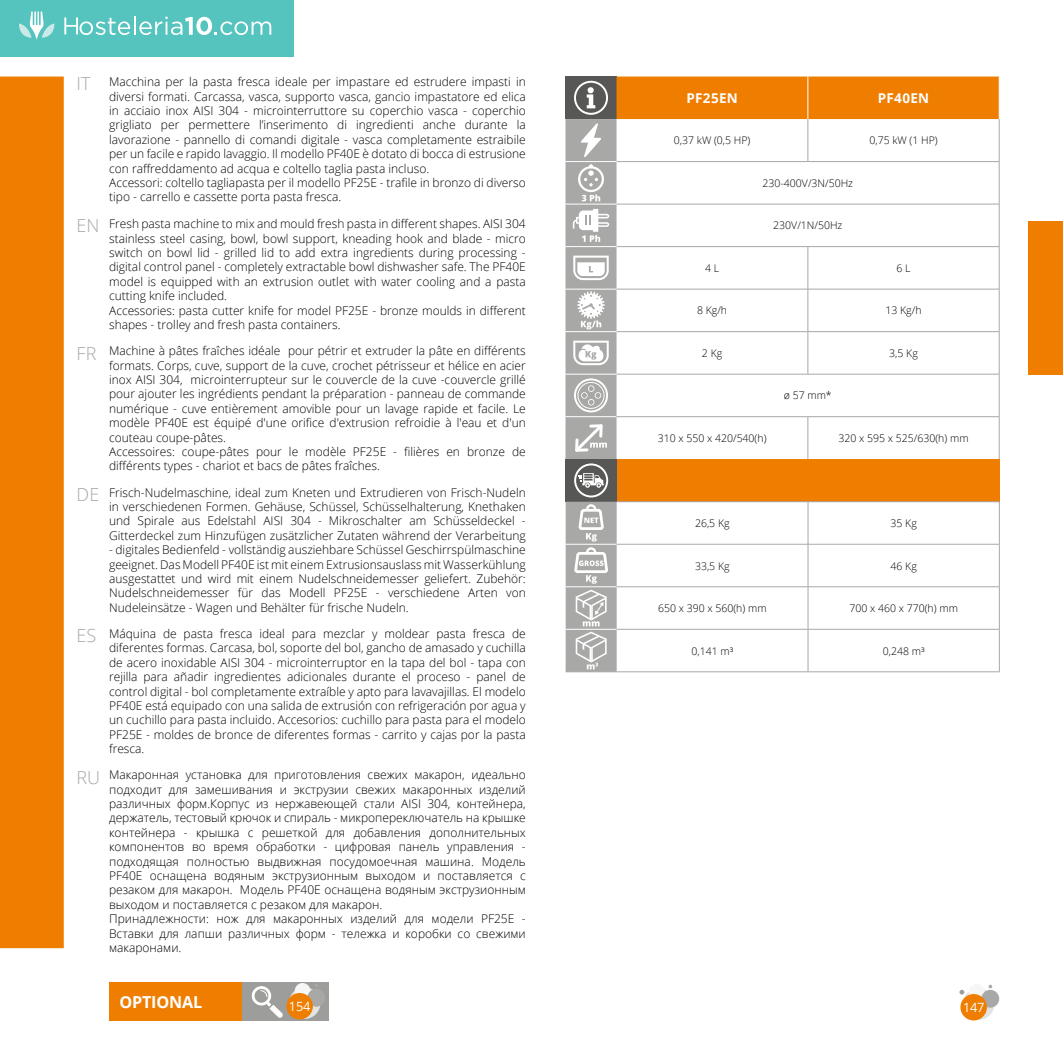
<style>
.page{position:relative;width:1063px;height:1063px;background:#fff}
.page>*{position:absolute;margin:0;border:0;box-sizing:border-box;transform-origin:0 0}
.t1{font:300 18px "Open Sans";color:#a8a8a7}
.t2{font:700 16.5px "Open Sans";letter-spacing:-.01em;color:#fff}
.t3{font:700 13.5px "Open Sans";letter-spacing:.02em;color:#fff}
.t4{font:12.75px "Open Sans";letter-spacing:-.01em;color:#fff}
.t5{font:300 12px/14.4px "Open Sans";color:#000}
.t6{font:300 10.5px "Open Sans";color:#000}
</style>
<div class="page">
<div style="left:969px;top:984px;width:15px;height:16px;background:#f6f6f6;border-radius:50%"></div>
<svg style="left:960px;top:985px;width:34px;height:35px"></svg>
<div style="left:981px;top:990px;width:18px;height:18px;background:#a8a8a7;border-radius:50%"></div>
<div style="left:960px;top:994px;width:27px;height:26px;background:#ef7d00;border-radius:50%"></div>
<div style="left:0;top:77px;width:64px;height:871px;background:#ef7d00"></div>
<hr style="left:999px;top:119px;width:1px;height:42px;background:#a8a8a7">
<hr style="left:999px;top:162px;width:1px;height:42px;background:#a8a8a7">
<hr style="left:999px;top:204px;width:1px;height:42px;background:#a8a8a7">
<hr style="left:999px;top:247px;width:1px;height:42px;background:#a8a8a7">
<hr style="left:999px;top:289px;width:1px;height:43px;background:#a8a8a7">
<hr style="left:999px;top:332px;width:1px;height:42px;background:#a8a8a7">
<hr style="left:999px;top:374px;width:1px;height:43px;background:#a8a8a7">
<hr style="left:999px;top:417px;width:1px;height:42px;background:#a8a8a7">
<svg style="left:566px;top:77px;width:433px;height:382px"></svg>
<div style="left:566px;top:459px;width:51px;height:43px;background:#575756"></div>
<div style="left:617px;top:459px;width:382px;height:43px;background:#ef7d00"></div>
<hr style="left:566px;top:672px;width:51px;height:1px;background:#a8a8a7">
<hr style="left:617px;top:672px;width:191px;height:1px;background:#a8a8a7">
<hr style="left:808px;top:672px;width:192px;height:1px;background:#a8a8a7">
<hr style="left:617px;top:501px;width:191px;height:1px;background:#a8a8a7">
<hr style="left:808px;top:501px;width:192px;height:1px;background:#a8a8a7">
<hr style="left:808px;top:502px;width:1px;height:42px;background:#a8a8a7">
<hr style="left:999px;top:502px;width:1px;height:42px;background:#a8a8a7">
<hr style="left:617px;top:544px;width:191px;height:1px;background:#a8a8a7">
<hr style="left:808px;top:544px;width:192px;height:1px;background:#a8a8a7">
<hr style="left:808px;top:544px;width:1px;height:43px;background:#a8a8a7">
<hr style="left:999px;top:544px;width:1px;height:43px;background:#a8a8a7">
<hr style="left:617px;top:587px;width:191px;height:1px;background:#a8a8a7">
<hr style="left:808px;top:587px;width:192px;height:1px;background:#a8a8a7">
<hr style="left:808px;top:587px;width:1px;height:42px;background:#a8a8a7">
<hr style="left:999px;top:587px;width:1px;height:42px;background:#a8a8a7">
<hr style="left:617px;top:629px;width:191px;height:1px;background:#a8a8a7">
<hr style="left:808px;top:629px;width:192px;height:1px;background:#a8a8a7">
<hr style="left:808px;top:629px;width:1px;height:43px;background:#a8a8a7">
<hr style="left:999px;top:629px;width:1px;height:43px;background:#a8a8a7">
<svg style="left:578px;top:473px;width:26px;height:15px"></svg>
<div style="left:574px;top:463px;width:34px;height:34px;border:2px solid #fff;border-radius:50%"></div>
<svg style="left:566px;top:502px;width:51px;height:170px;background:#b7b7b7"></svg>
<div style="left:109px;top:982px;width:134px;height:38px;background:#ef7d00"></div>
<div style="left:243px;top:982px;width:86px;height:38px;background:#9d9d9c"></div>
<svg style="left:252px;top:984px;width:68px;height:35px"></svg>
<div style="left:307px;top:989px;width:18px;height:18px;background:#a8a8a7;border-radius:50%"></div>
<div style="left:286px;top:993px;width:27px;height:26px;background:#ef7d00;border-radius:50%"></div>
<div style="left:1029px;top:221px;width:34px;height:153px;background:#ef7d00"></div>
<div style="left:0;top:0;width:293px;height:57px;background:#55c3be"></div>
<svg style="left:64px;top:16px;width:207px;height:19px"></svg>
<svg style="left:19px;top:11px;width:36px;height:29px"></svg>
<h1 class="t1" style="left:77px;top:71px;width:15px">IT</h1>
<p class="t5" style="left:109px;top:74px;width:418px">Macchina per la pasta fresca ideale per impastare ed estrudere impasti in diversi formati. Carcassa, vasca, supporto vasca, gancio impastatore ed elica in acciaio inox AISI 304 - microinterruttore su coperchio vasca - coperchio grigliato per permettere l’inserimento di ingredienti anche durante la lavorazione - pannello di comandi digitale - vasca completamente estraibile per un facile e rapido lavaggio. Il modello PF40E è dotato di bocca di estrusione con raffreddamento ad acqua e coltello taglia pasta incluso.<br>Accessori: coltello tagliapasta per il modello PF25E - trafile in bronzo di diverso tipo - carrello e cassette porta pasta fresca.</p>
<h1 class="t1" style="left:77px;top:213px;width:24px">EN</h1>
<p class="t5" style="left:109px;top:216px;width:418px">Fresh pasta machine to mix and mould fresh pasta in different shapes. AISI 304 stainless steel casing, bowl, bowl support, kneading hook and blade - micro switch on bowl lid - grilled lid to add extra ingredients during processing - digital control panel - completely extractable bowl dishwasher safe. The PF40E model is equipped with an extrusion outlet with water cooling and a pasta cutting knife included.<br>Accessories: pasta cutter knife for model PF25E - bronze moulds in different shapes - trolley and fresh pasta containers.</p>
<h1 class="t1" style="left:77px;top:341px;width:21px">FR</h1>
<p class="t5" style="left:109px;top:343px;width:418px">Machine à pâtes fraîches idéale pour pétrir et extruder la pâte en différents formats. Corps, cuve, support de la cuve, crochet pétrisseur et hélice en acier inox AISI 304, microinterrupteur sur le couvercle de la cuve -couvercle grillé pour ajouter les ingrédients pendant la préparation - panneau de commande numérique - cuve entièrement amovible pour un lavage rapide et facile. Le modèle PF40E est équipé d'une orifice d'extrusion refroidie à l'eau et d'un couteau coupe-pâtes.<br>Accessoires: coupe-pâtes pour le modèle PF25E - filières en bronze de différents types - chariot et bacs de pâtes fraîches.</p>
<p class="t3" style="left:687px;top:89px;width:53px">PF25EN</p>
<p class="t3" style="left:878px;top:89px;width:53px">PF40EN</p>
<p class="t6" style="left:674px;top:133px;width:78px">0,37 kW (0,5 HP)</p>
<p class="t6" style="left:869px;top:133px;width:70px">0,75 kW (1 HP)</p>
<p class="t6" style="left:763px;top:176px;width:92px">230-400V/3N/50Hz</p>
<p class="t6" style="left:773px;top:218px;width:71px">230V/1N/50Hz</p>
<p class="t6" style="left:705px;top:261px;width:16px">4 L</p>
<p class="t6" style="left:896px;top:261px;width:16px">6 L</p>
<p class="t6" style="left:697px;top:303px;width:32px">8 Kg/h</p>
<p class="t6" style="left:885px;top:303px;width:38px">13 Kg/h</p>
<p class="t6" style="left:702px;top:346px;width:22px">2 Kg</p>
<p class="t6" style="left:889px;top:346px;width:30px">3,5 Kg</p>
<p class="t6" style="left:784px;top:388px;width:49px">ø 57 mm*</p>
<p class="t6" style="left:658px;top:431px;width:110px">310 x 550 x 420/540(h)</p>
<p class="t6" style="left:839px;top:431px;width:132px">320 x 595 x 525/630(h) mm</p>
<h1 class="t1" style="left:77px;top:482px;width:24px">DE</h1>
<h1 class="t1" style="left:77px;top:624px;width:21px">ES</h1>
<p class="t5" style="left:109px;top:485px;width:418px;text-align:justify">Frisch-Nudelmaschine, ideal zum Kneten und Extrudieren von Frisch-Nudeln in verschiedenen Formen. Gehäuse, Schüssel, Schüsselhalterung, Knethaken und Spirale aus Edelstahl AISI 304 - Mikroschalter am Schüsseldeckel - Gitterdeckel zum Hinzufügen zusätzlicher Zutaten während der Verarbeitung</p>
<p class="t5" style="left:109px;top:542px;width:418px;text-align:justify">- digitales Bedienfeld - vollständig ausziehbare Schüssel Geschirrspülmaschine geeignet. Das Modell PF40E ist mit einem Extrusionsauslass mit Wasserkühlung ausgestattet und wird mit einem Nudelschneidemesser geliefert. Zubehör:<br>Nudelschneidemesser für das Modell PF25E - verschiedene Arten von Nudeleinsätze - Wagen und Behälter für frische Nudeln.</p>
<p class="t5" style="left:109px;top:626px;width:418px;text-align:justify">Máquina de pasta fresca ideal para mezclar y moldear pasta fresca de diferentes formas. Carcasa, bol, soporte del bol, gancho de amasado y cuchilla de acero inoxidable AISI 304 - microinterruptor en la tapa del bol - tapa con rejilla para añadir ingredientes adicionales durante el proceso - panel de control digital - bol completamente extraíble y apto para lavavajillas. El modelo PF40E está equipado con una salida de extrusión con refrigeración por agua y un cuchillo para pasta incluido. Accesorios: cuchillo para pasta para el modelo PF25E - moldes de bronce de diferentes formas - carrito y cajas por la pasta fresca.</p>
<p class="t6" style="left:695px;top:516px;width:36px">26,5 Kg</p>
<p class="t6" style="left:891px;top:516px;width:28px">35 Kg</p>
<p class="t6" style="left:695px;top:559px;width:36px">33,5 Kg</p>
<p class="t6" style="left:891px;top:559px;width:28px">46 Kg</p>
<p class="t6" style="left:658px;top:601px;width:110px">650 x 390 x 560(h) mm</p>
<p class="t6" style="left:849px;top:601px;width:110px">700 x 460 x 770(h) mm</p>
<p class="t6" style="left:691px;top:644px;width:43px">0,141 m³</p>
<p class="t6" style="left:883px;top:644px;width:43px">0,248 m³</p>
<h1 class="t1" style="left:77px;top:765px;width:25px">RU</h1>
<p class="t5" style="left:109px;top:767px;width:418px">Макаронная установка для приготовления свежих макарон, идеально подходит для замешивания и экструзии свежих макаронных изделий различных форм.Корпус из нержавеющей стали AISI 304, контейнера, держатель, тестовый крючок и спираль - микропереключатель на крышке контейнера - крышка с решеткой для добавления дополнительных компонентов во время обработки - цифровая панель управления - подходящая полностью выдвижная посудомоечная машина. Модель PF40E оснащена водяным экструзионным выходом и поставляется с резаком для макарон. Модель PF40E оснащена водяным экструзионным выходом и поставляется с резаком для макарон.<br>Принадлежности: нож для макаронных изделий для модели PF25E - Вставки для лапши различных форм - тележка и коробки со свежими макаронами.</p>
<h2 class="t2" style="left:119px;top:990px;width:84px">OPTIONAL</h2>
<p class="t4" style="left:289px;top:998px;width:23px">154</p>
<p class="t4" style="left:963px;top:998px;width:23px">147</p>
</div>
